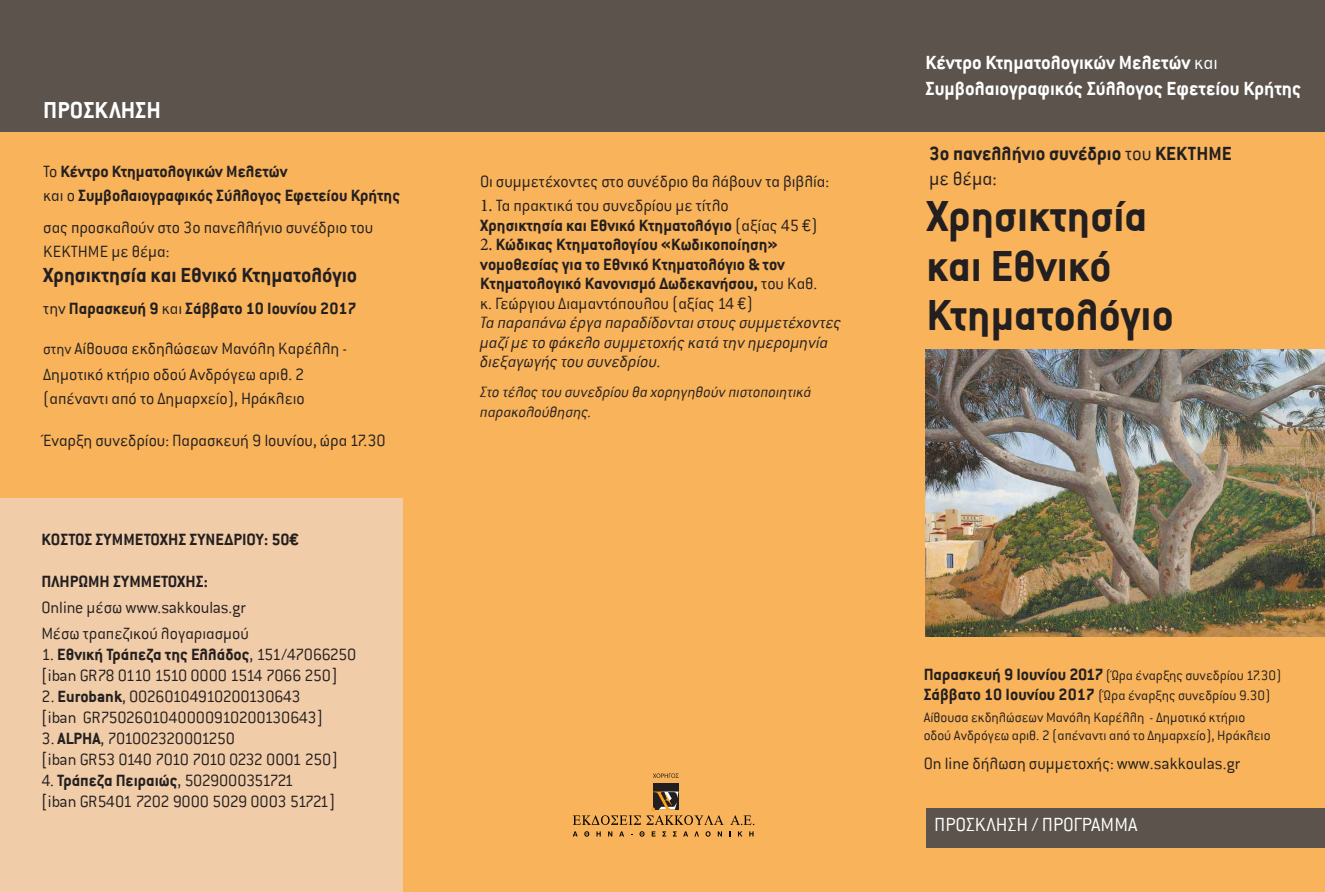
<style>
.page{position:relative;width:1325px;height:892px;background:#fff}
.page>*{position:absolute;margin:0;border:0;box-sizing:border-box;transform-origin:0 0}
.t1{font:700 48px/49.5px "Conduit ITC Hel";color:#231f20}
.t2{font:700 25.5px "Conduit ITC Hel";color:#fff}
.t3{font:700 22.5px "Conduit ITC Hel";color:#231f20}
.t4{font:700 21px "Conduit ITC Hel";color:#fff}
.t5{font:700 21px "Conduit ITC Hel";color:#231f20}
.t6{font:300 21px "Conduit ITC Hel";color:#fff}
.t7{font:300 21px "Conduit ITC Hel";color:#231f20}
.t8{font:300 18px/24.6px "Conduit ITC Hel";color:#231f20}
.t9{font:italic 300 18px/19.5px "Conduit ITC Hel";color:#231f20}
.t10{font:700 18px/24px "Conduit ITC Hel";color:#231f20}
.t11{font:300 18px "Conduit ITC Hel";letter-spacing:-.035em;color:#231f20}
.t12{font:300 18px "Conduit ITC Hel";letter-spacing:-.03em;color:#231f20}
.t13{font:300 18px "Conduit ITC Hel";letter-spacing:-.04em;color:#231f20}
.t14{font:italic 300 16.5px/19.5px "Conduit ITC Hel";color:#231f20}
.t15{font:300 15px/19.5px "Conduit ITC Hel";color:#231f20}
.s1{font-weight:300}
.s2{font-size:16.5px}
.s3{font-weight:700}
.s4{font-family:"Minion Pro";font-weight:400}
.s5{font-family:"Minion Pro";font-weight:400;font-style:normal}
.s6{font-weight:700;font-style:normal}
.s7{font-style:normal}
.s8{font-weight:700;font-size:18px}
</style>
<div class="page">
<div style="left:0;top:103px;width:1325px;height:788px;background:#f8b35b"></div>
<div style="left:0;top:498px;width:402px;height:393px;background:#f1cca8"></div>
<div style="left:0;top:0;width:1325px;height:132px;background:#5b534c"></div>
<img style="left:925px;top:349px;width:400px;height:287px">
<div style="left:926px;top:807px;width:399px;height:40px;background:#5b534c"></div>
<svg style="left:573px;top:815px;width:67px;height:9px"></svg>
<svg style="left:730px;top:815px;width:24px;height:10px"></svg>
<svg style="left:573px;top:831px;width:4px;height:5px"></svg>
<svg style="left:584px;top:831px;width:5px;height:5px"></svg>
<svg style="left:596px;top:831px;width:5px;height:5px"></svg>
<svg style="left:608px;top:831px;width:4px;height:5px"></svg>
<svg style="left:619px;top:831px;width:5px;height:5px"></svg>
<svg style="left:639px;top:831px;width:5px;height:5px"></svg>
<svg style="left:652px;top:831px;width:3px;height:5px"></svg>
<svg style="left:662px;top:831px;width:4px;height:5px"></svg>
<svg style="left:673px;top:831px;width:4px;height:5px"></svg>
<svg style="left:683px;top:831px;width:5px;height:5px"></svg>
<svg style="left:694px;top:831px;width:5px;height:5px"></svg>
<svg style="left:705px;top:831px;width:5px;height:5px"></svg>
<svg style="left:718px;top:831px;width:4px;height:5px"></svg>
<svg style="left:738px;top:831px;width:4px;height:5px"></svg>
<svg style="left:749px;top:831px;width:4px;height:5px"></svg>
<div style="left:653px;top:783px;width:26px;height:26px;background:#231f20"></div>
<svg style="left:646px;top:791px;width:77px;height:33px"></svg>
<svg style="left:653px;top:773px;width:26px;height:5px"></svg>
<p class="t2" style="left:43px;top:97px;width:119px">ΠΡΟΣΚΛΗΣΗ</p>
<p class="t10" style="left:43px;top:159px;width:358px"><span class="s1">Το</span> Κέντρο Κτηματολογικών Μελετών<br><span class="s1">και ο</span> Συμβολαιογραφικός Σύλλογος Εφετείου Κρήτης</p>
<p class="t8" style="left:43px;top:215px;width:331px;line-height:24px">σας προσκαλούν στο 3ο πανελλήνιο συνέδριο του<br>ΚΕΚΤΗΜΕ με θέμα:</p>
<p class="t3" style="left:43px;top:263px;width:315px">Χρησικτησία και Εθνικό Κτηματολόγιο</p>
<p class="t10" style="left:43px;top:296px;width:315px"><span class="s1">την</span> Παρασκευή 9 <span class="s1">και</span> Σάββατο 10 Ιουνίου 2017</p>
<p class="t8" style="left:43px;top:337px;width:305px"><span class="s2">στην</span> Αίθουσα εκδηλώσεων Μανόλη Καρέλλη -<br>Δημοτικό κτήριο οδού Ανδρόγεω αριθ. 2 (απέναντι από το Δημαρχείο), Ηράκλειο</p>
<p class="t8" style="left:43px;top:428px;width:344px">Έναρξη συνεδρίου: Παρασκευή 9 Ιουνίου, ώρα 17.30</p>
<p class="t10" style="left:42px;top:528px;width:259px">ΚΟΣΤΟΣ ΣΥΜΜΕΤΟΧΗΣ ΣΥΝΕΔΡΙΟΥ: 50œ</p>
<p class="t10" style="left:42px;top:570px;width:168px">ΠΛΗΡΩΜΗ ΣΥΜΜΕΤΟΧΗΣ:</p>
<p class="t8" style="left:42px;top:595px;width:206px">Online μέσω www.sakkoulas.gr</p>
<p class="t8" style="left:42px;top:621px;width:209px">Μέσω τραπεζικού λογαριασμού</p>
<p class="t10" style="left:42px;top:642px;width:316px"><span class="s1">1.</span> Εθνική Τράπεζα της Ελλάδος<span class="s1">, 151/47066250</span></p>
<p class="t11" style="left:42px;top:665px;width:297px">[iban GR78 0110 1510 0000 1514 7066 250]</p>
<p class="t11" style="left:42px;top:687px;width:261px">2. <span class="s3">Εurobank</span>, 00260104910200130643</p>
<p class="t12" style="left:42px;top:708px;width:283px">[iban GR7502601040000910200130643]</p>
<p class="t13" style="left:42px;top:729px;width:195px">3. <span class="s3">ΑLPHA</span>, 701002320001250</p>
<p class="t11" style="left:42px;top:750px;width:298px">[iban GR53 0140 7010 7010 0232 0001 250]</p>
<p class="t13" style="left:42px;top:771px;width:253px">4. <span class="s3">Τράπεζα Πειραιώς</span>, 5029000351721</p>
<p class="t12" style="left:42px;top:792px;width:295px">[iban GR5401 7202 9000 5029 0003 51721]</p>
<p class="t8" style="left:480px;top:170px;width:350px">Οι συμμετέχοντες στο συνέδριο θα λάβουν τα βιβλία:</p>
<p class="t8" style="left:480px;top:196px;width:339px;line-height:19.5px"><span class="s4">1.</span> Τα πρακτικά του συνεδρίου με τίτλο<br><span class="s3">Χρησικτησία και Εθνικό Κτηματολόγιο</span> (αξίας 45 œ)</p>
<p class="t9" style="left:480px;top:235px;width:363px"><span class="s5">2.</span> <span class="s6">Κώδικας Κτηματολογίου ÇΚωδικοποίησηÈ νομοθεσίας για το Εθνικό Κτηματολόγιο &amp; τον Κτηματολογικό Κανονισμό Δωδεκανήσου,</span> <span class="s7">του Καθ.<br>κ. Γεώργιου Διαμαντόπουλου (αξίας 14 œ)<br></span>Τα παραπάνω έργα παραδίδονται στους συμμετέχοντες μαζί με το φάκελο συμμετοχής κατά την ημερομηνία διεξαγωγής του συνεδρίου.</p>
<p class="t14" style="left:480px;top:383px;width:333px">Στο τέλος του συνεδρίου θα χορηγηθούν πιστοποιητικά παρακολούθησης.</p>
<p class="t4" style="left:925px;top:51px;width:294px">Κέντρο Κτηματολογικών Μελετών <span class="s1">και</span></p>
<p class="t4" style="left:925px;top:77px;width:377px">Συμβολαιογραφικός Σύλλογος Εφετείου Κρήτης</p>
<p class="t5" style="left:929px;top:142px;width:304px">3ο πανελλήνιο συνέδριο <span class="s1">του</span> ΚΕΚΤΗΜΕ</p>
<p class="t7" style="left:929px;top:168px;width:69px">με θέμα:</p>
<p class="t1" style="left:926px;top:191px;width:222px">Χρησικτησία</p>
<p class="t1" style="left:926px;top:241px;width:249px">και Εθνικό<br>Κτηματολόγιο</p>
<p class="t15" style="left:923px;top:666px;width:359px"><span class="s8">Παρασκευή 9 Ιουνίου 2017</span> (Ώρα έναρξης συνεδρίου 17.30)<br><span class="s8">Σάββατο 10 Ιουνίου 2017</span> (Ώρα έναρξης συνεδρίου 9.30)</p>
<p class="t15" style="left:923px;top:708px;width:348px;line-height:18px">Αίθουσα εκδηλώσεων Μανόλη Καρέλλη - Δημοτικό κτήριο οδού Ανδρόγεω αριθ. 2 (απέναντι από το Δημαρχείο), Ηράκλειο</p>
<p class="t8" style="left:923px;top:751px;width:318px">On line δήλωση συμμετοχής: www.sakkoulas.gr</p>
<p class="t6" style="left:934px;top:814px;width:205px">ΠΡΟΣΚΛΗΣΗ / ΠΡΟΓΡΑΜΜΑ</p>
</div>
